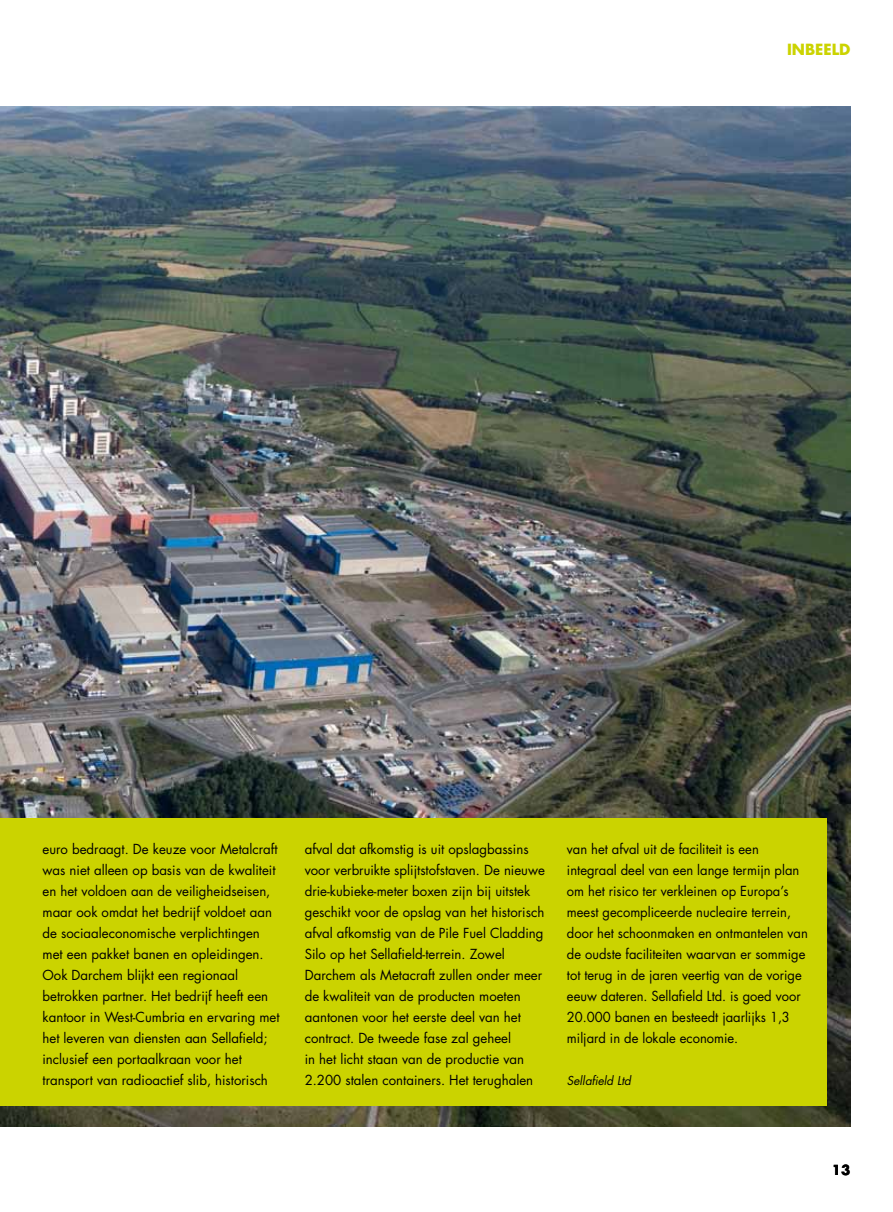
<style>
.page{position:relative;width:893px;height:1212px;background:#fff}
.page>*{position:absolute;margin:0;border:0;box-sizing:border-box;transform-origin:0 0}
.t1{font:700 15px "Futura";color:#cbd300}
.t2{font:13.5px/21px "Futura";color:#000}
.t3{font:13.5px/21px "Futura";color:#000;scale:.96 1}
.t4{font:700 13.5px "Futura";color:#000}
.t5{font:italic 12px "Futura";color:#000}
</style>
<div class="page">
<img style="left:0;top:106px;width:850px;height:1021px">
<div style="left:0;top:818px;width:826px;height:288px;background:#cbd300"></div>
<p class="t1" style="left:787px;top:39px;width:55px">INBEELD</p>
<p class="t2" style="left:43px;top:838px;width:239px">euro bedraagt. De keuze voor Metalcraft was niet alleen op basis van de kwaliteit en het voldoen aan de veiligheidseisen, maar ook omdat het bedrijf voldoet aan de sociaaleconomische verplichtingen met een pakket banen en opleidingen.<br>Ook Darchem blijkt een regionaal betrokken partner. H et bedrijf heeft een kantoor in West-Cumbria en ervaring met het leveren van diensten aan Sellafield; inclusief een portaalkraan voor het transport van radioactief slib, historisch</p>
<p class="t2" style="left:305px;top:838px;width:242px">afval dat afkomstig is uit opslagbassins voor verbruikte splijtstofstaven. De nieuwe drie-kubieke-meter boxen zijn bij uitstek geschikt voor de opslag van het historisch afval afkomstig van de Pile Fuel Cladding Silo op het Sellafield-terrein. Zowel Darchem als Metacraft zullen onder meer de kwaliteit van de producten moeten aantonen voor het eerste deel van het contract. De tweede fase zal geheel<br>in het licht staan van de productie van 2.200 stalen containers. Het terughalen</p>
<p class="t3" style="left:567px;top:838px;width:252px">van het afval uit de faciliteit is een integraal deel van een lange termijn plan om het risico ter verkleinen op Europa’s meest gecompliceerde nucleaire terrein, door het schoonmaken en ontmantelen van de oudste faciliteiten waarvan er sommige tot terug in de jaren veertig van de vorige eeuw dateren. Sellafield Ltd. is goed voor 20.000 banen en besteedt jaarlijks 1,3 miljard in de lokale economie.</p>
<p class="t5" style="left:567px;top:1072px;width:66px">Sellafield Ltd</p>
<p class="t4" style="left:832px;top:1160px;width:20px">13</p>
</div>
